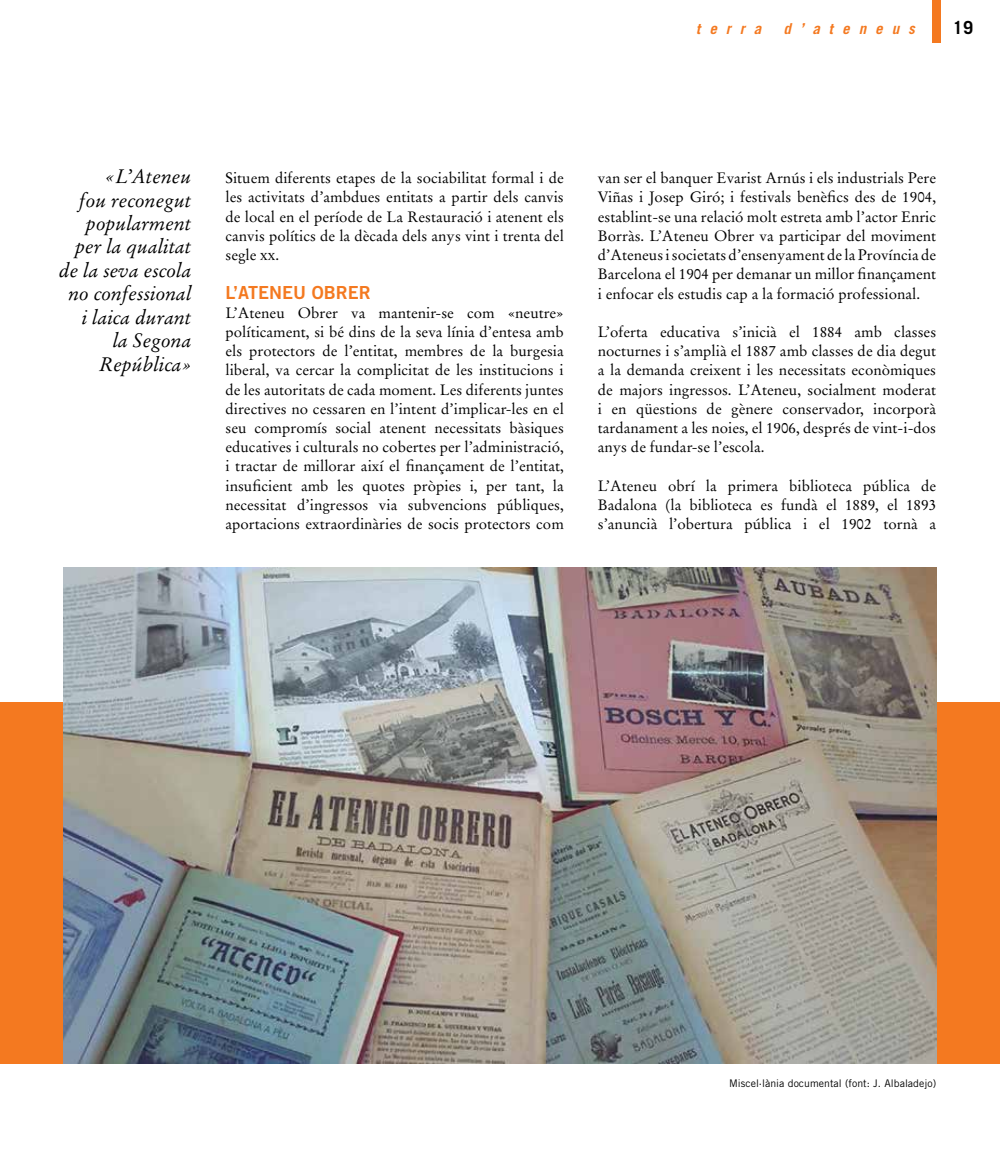
<style>
.page{position:relative;width:1000px;height:1149px;background:#fff}
.page>*{position:absolute;margin:0;border:0;box-sizing:border-box;transform-origin:0 0}
.t1{font:italic 19.5px/23.4px "Stempel Garamond LT Std";color:#000;text-align:right}
.t2{font:18px "Trade Gothic LT Std Bd 2";color:#f47920}
.t3{font:700 18px "Trade Gothic LT Std";color:#000}
.t4{font:15px/19.2px "Stempel Garamond LT Std";color:#000;text-align:justify}
.t5{font:italic 700 15px "Trade Gothic LT Std";letter-spacing:.6em;color:#f47920}
.t6{font:10.5px "Trade Gothic LT Std";letter-spacing:.005em;color:#000}
</style>
<div class="page">
<div style="left:931px;top:0;width:9px;height:43px;background:#f47920"></div>
<div style="left:0;top:701px;width:999px;height:362px;background:#f47920"></div>
<img style="left:64px;top:567px;width:871px;height:496px">
<p class="t5" style="left:696px;top:19px;width:67px">terra</p>
<p class="t5" style="left:783px;top:19px;width:133px">d’ateneus</p>
<p class="t3" style="left:952px;top:16px;width:22px">19</p>
<h1 class="t1" style="left:59px;top:165px;width:134px">«L’Ateneu<br>fou reconegut popularment per la qualitat de la seva escola no confessional i laica durant<br>la Segona<br>República»</h1>
<p class="t4" style="left:225px;top:168px;width:340px">Situem diferents etapes de la sociabilitat formal i de les activitats d’ambdues entitats a partir dels canvis de local en el període de La Restauració i atenent els canvis polítics de la dècada dels anys vint i trenta del segle xx.</p>
<p class="t2" style="left:225px;top:281px;width:147px">L’ATENEU OBRER</p>
<p class="t4" style="left:225px;top:303px;width:340px">L’Ateneu Obrer va mantenir-se com «neutre» políticament, si bé dins de la seva línia d’entesa amb els protectors de l’entitat, membres de la burgesia liberal, va cercar la complicitat de les institucions i de les autoritats de cada moment. Les diferents juntes directives no cessaren en l’intent d’implicar-les en el seu compromís social atenent necessitats bàsiques educatives i culturals no cobertes per l’administració, i tractar de millorar així el finançament de l’entitat, insuficient amb les quotes pròpies i, per tant, la necessitat d’ingressos via subvencions públiques, aportacions extraordinàries de socis protectors com</p>
<p class="t4" style="left:597px;top:168px;width:340px">van ser el banquer Evarist Arnús i els industrials Pere Viñas i Josep Giró; i festivals benèfics des de 1904, establint-se una relació molt estreta amb l’actor Enric Borràs. L’Ateneu Obrer va participar del moviment d’Ateneus i societats d’ensenyament de la Província de Barcelona el 1904 per demanar un millor finançament i enfocar els estudis cap a la formació professional.</p>
<p class="t4" style="left:597px;top:322px;width:340px">L’oferta educativa s’inicià el 1884 amb classes nocturnes i s’amplià el 1887 amb classes de dia degut a la demanda creixent i les necessitats econòmiques de majors ingressos. L’Ateneu, socialment moderat i en qüestions de gènere conservador, incorporà tardanament a les noies, el 1906, després de vint-i-dos anys de fundar-se l’escola.</p>
<p class="t4" style="left:597px;top:476px;width:340px">L’Ateneu obrí la primera biblioteca pública de Badalona (la biblioteca es fundà el 1889, el 1893 s’anuncià l’obertura pública i el 1902 tornà a</p>
<p class="t6" style="left:728px;top:1076px;width:208px">Miscel·lània documental (font: J. Albaladejo)</p>
</div>
